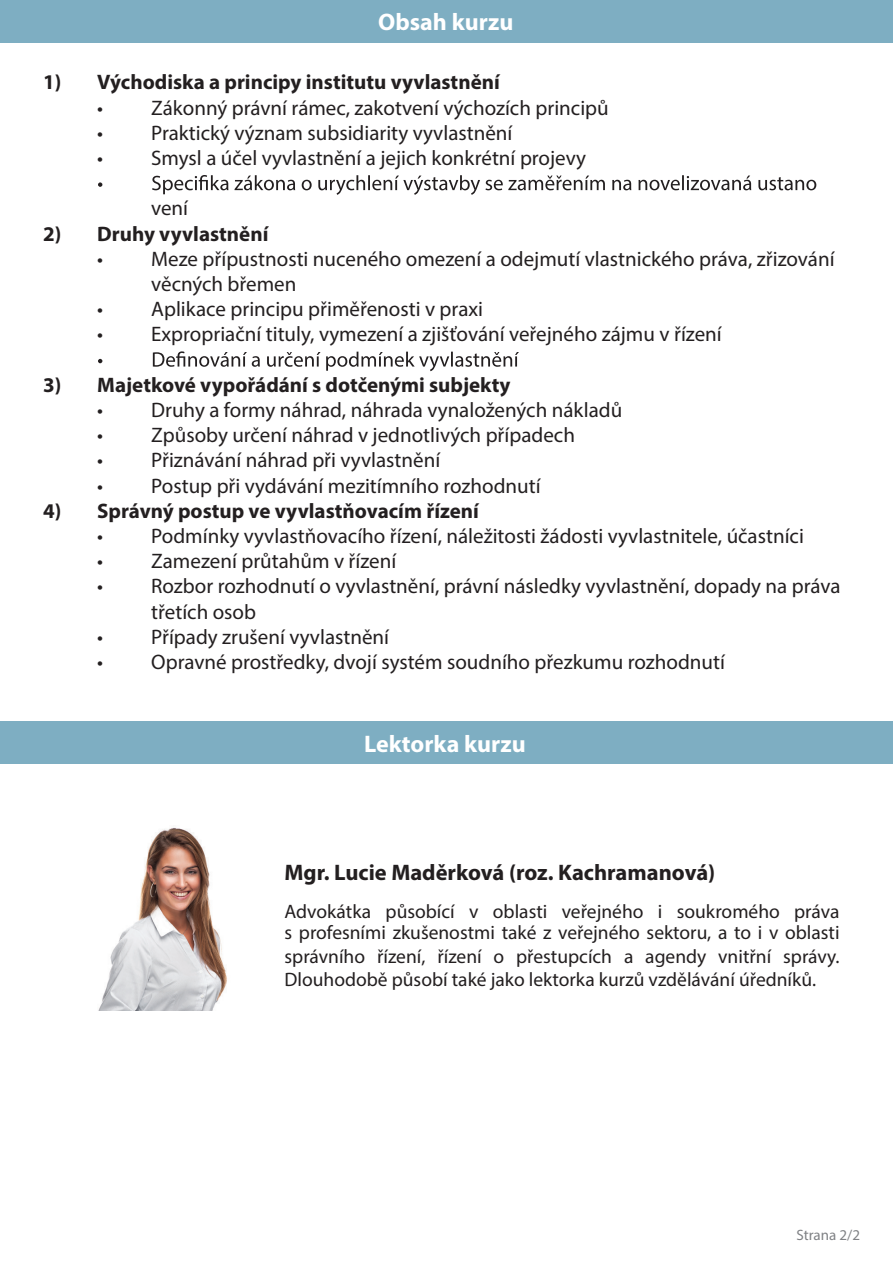
<style>
.page{position:relative;width:893px;height:1263px;background:#fff}
.page>*{position:absolute;margin:0;border:0;box-sizing:border-box;transform-origin:0 0}
.t1{font:700 24px "Myriad Pro";color:#fff}
.t2{font:700 22.5px "Myriad Pro";color:#231f20}
.t3{font:21px/25.2px "Myriad Pro";color:#231f20}
.t4{font:700 21px "Myriad Pro";color:#231f20}
.t5{font:19.5px/23px "Myriad Pro";color:#231f20;text-align:justify}
.t6{font:15px "Myriad Pro";color:#808285}
</style>
<div class="page">
<div style="left:0;top:0;width:893px;height:42px;background:#7eaec2"></div>
<div style="left:0;top:721px;width:893px;height:42px;background:#7eaec2"></div>
<svg style="left:98px;top:175px;width:718px;height:20px"></svg>
<svg style="left:98px;top:351px;width:421px;height:20px"></svg>
<img style="left:98px;top:827px;width:129px;height:184px">
<p class="t1" style="left:378px;top:6px;width:137px">Obsah kurzu</p>
<p class="t4" style="left:43px;top:69px;width:458px">1) Východiska a principy institutu vyvlastnění</p>
<p class="t3" style="left:97px;top:95px;width:513px">• Zákonný právní rámec, zakotvení výchozích principů</p>
<p class="t3" style="left:97px;top:120px;width:417px">• Praktický význam subsidiarity vyvlastnění</p>
<p class="t3" style="left:97px;top:145px;width:490px">• Smysl a účel vyvlastnění a jejich konkrétní projevy</p>
<p class="t3" style="left:151px;top:195px;width:38px">vení</p>
<p class="t4" style="left:43px;top:220px;width:227px">2) Druhy vyvlastnění</p>
<p class="t3" style="left:151px;top:246px;width:685px;text-indent:-54px">• Meze přípustnosti nuceného omezení a odejmutí vlastnického práva, zřizování věcných břemen</p>
<p class="t3" style="left:97px;top:296px;width:387px">• Aplikace principu přiměřenosti v praxi</p>
<p class="t3" style="left:97px;top:321px;width:626px">• Expropriační tituly, vymezení a zjišťování veřejného zájmu v řízení</p>
<p class="t4" style="left:43px;top:371px;width:469px">3) Majetkové vypořádání s dotčenými subjekty</p>
<p class="t3" style="left:97px;top:397px;width:526px">• Druhy a formy náhrad, náhrada vynaložených nákladů</p>
<p class="t3" style="left:97px;top:422px;width:479px">• Způsoby určení náhrad v jednotlivých případech</p>
<p class="t3" style="left:97px;top:447px;width:345px">• Přiznávání náhrad při vyvlastnění</p>
<p class="t3" style="left:97px;top:473px;width:445px">• Postup při vydávání mezitímního rozhodnutí</p>
<p class="t4" style="left:43px;top:497px;width:437px">4) Správný postup ve vyvlastňovacím řízení</p>
<p class="t3" style="left:97px;top:523px;width:708px">• Podmínky vyvlastňovacího řízení, náležitosti žádosti vyvlastnitele, účastníci</p>
<p class="t3" style="left:97px;top:548px;width:301px">• Zamezení průtahům v řízení</p>
<p class="t3" style="left:151px;top:573px;width:691px;text-indent:-54px">• Rozbor rozhodnutí o vyvlastnění, právní následky vyvlastnění, dopady na práva třetích osob</p>
<p class="t3" style="left:97px;top:624px;width:293px">• Případy zrušení vyvlastnění</p>
<p class="t3" style="left:97px;top:649px;width:629px">• Opravné prostředky, dvojí systém soudního přezkumu rozhodnutí</p>
<p class="t1" style="left:364px;top:729px;width:163px">Lektorka kurzu</p>
<p class="t2" style="left:284px;top:858px;width:432px">Mgr. Lucie Maděrková (roz. Kachramanová)</p>
<p class="t5" style="left:284px;top:899px;width:557px">Advokátka působící v oblasti veřejného i soukromého práva s profesními zkušenostmi také z veřejného sektoru, a to i v oblasti správního řízení, řízení o přestupcích a agendy vnitřní správy.<br>Dlouhodobě působí také jako lektorka kurzů vzdělávání úředníků.</p>
<p class="t6" style="left:796px;top:1225px;width:65px">Strana 2/2</p>
</div>
